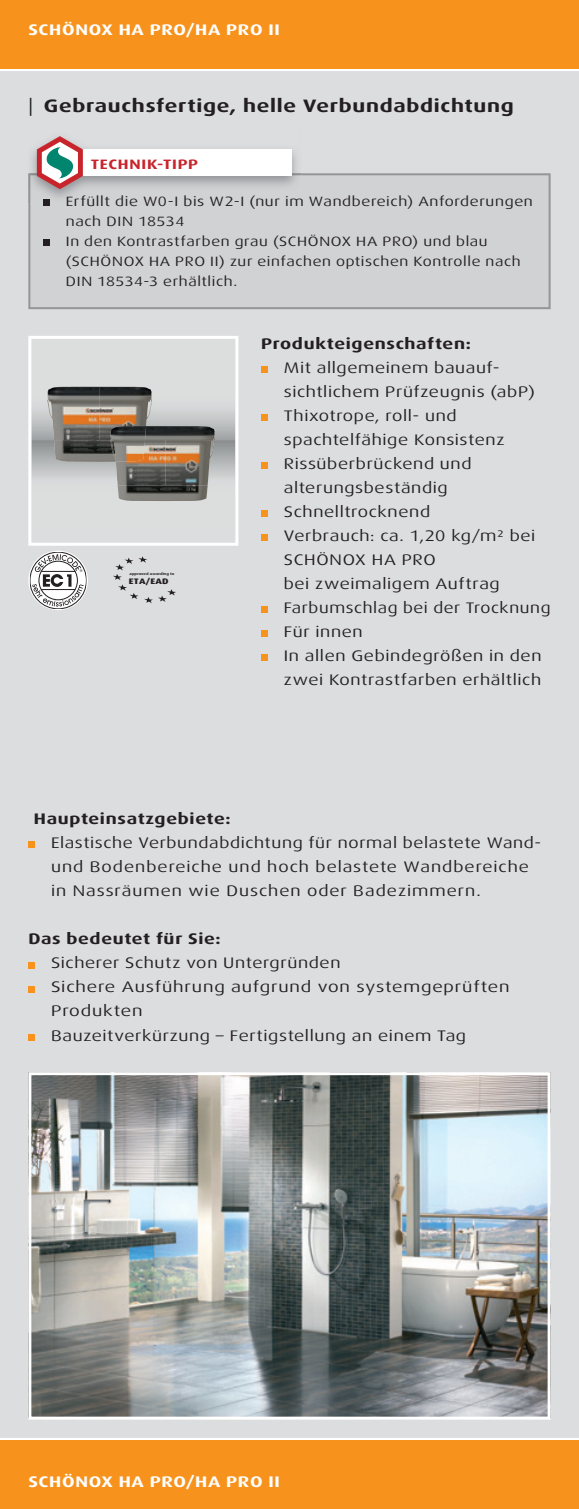
<style>
.page{position:relative;width:579px;height:1509px;background:#fff}
.page>*{position:absolute;margin:0;border:0;box-sizing:border-box;transform-origin:0 0}
.t1{font:700 18px "Dax Wide";letter-spacing:.035em;color:#231f20;scale:1.11 1}
.t2{font:15.4px/24px "Dax Wide";letter-spacing:.04em;color:#231f20;scale:1.11 1}
.t3{font:15.4px/24px "Dax Wide";letter-spacing:.04em;color:#231f20;scale:1.1 1}
.t4{font:700 15.4px "Dax Wide";letter-spacing:.04em;color:#231f20;scale:1.11 1}
.t5{font:700 15.4px "Dax Wide";letter-spacing:.04em;color:#fff;scale:1.11 1}
.t6{font:13.6px/20px "Dax Wide";letter-spacing:.04em;color:#231f20;scale:1.11 1}
.t7{font:700 13.6px "Dax Wide";letter-spacing:.04em;color:#c8242b;scale:1.11 1}
.t8{font:800 8px "Dax Wide";letter-spacing:.025em;color:#231f20;scale:1.11 1}
.t9{font:700 3.6px "Dax Wide";color:#231f20;scale:1.11 1}
.s1{font-weight:400}
</style>
<div class="page">
<div style="left:0;top:0;width:578px;height:1508px;background:#dcdddf"></div>
<hr style="left:0;top:68px;width:578px;height:3px;background:#fff">
<hr style="left:0;top:1437px;width:578px;height:3px;background:#fff">
<div style="left:0;top:0;width:578px;height:68px;background:#f7931d"></div>
<div style="left:0;top:1440px;width:578px;height:68px;background:#f7931d"></div>
<img style="left:32px;top:1075px;width:514px;height:340px">
<div style="left:28px;top:1071px;width:522px;height:348px;border:3px solid #fff"></div>
<div style="left:28px;top:841px;width:7px;height:7px;background:#f7931d"></div>
<div style="left:28px;top:961px;width:7px;height:7px;background:#f7931d"></div>
<div style="left:28px;top:985px;width:7px;height:7px;background:#f7931d"></div>
<div style="left:28px;top:1033px;width:7px;height:7px;background:#f7931d"></div>
<div style="left:28px;top:173px;width:522px;height:136px;background:#d1d2d4"></div>
<img style="left:32px;top:148px;width:265px;height:25px">
<img style="left:28px;top:173px;width:273px;height:30px">
<div style="left:81px;top:149px;width:210px;height:27px;background:#fff"></div>
<svg style="left:37px;top:136px;width:46px;height:53px;background:#b49c9b"></svg>
<div style="left:43px;top:199px;width:7px;height:7px;background:#231f20"></div>
<div style="left:43px;top:239px;width:7px;height:7px;background:#231f20"></div>
<svg style="left:28px;top:336px;width:210px;height:209px"></svg>
<svg style="left:28px;top:550px;width:60px;height:60px"></svg>
<svg style="left:30px;top:552px;width:56px;height:57px"></svg>
<img style="left:47px;top:387px;width:105px;height:53px">
<img style="left:54px;top:440px;width:56px;height:21px">
<div style="left:261px;top:366px;width:7px;height:7px;background:#f7931d"></div>
<div style="left:261px;top:414px;width:7px;height:7px;background:#f7931d"></div>
<div style="left:261px;top:462px;width:7px;height:7px;background:#f7931d"></div>
<div style="left:261px;top:510px;width:7px;height:7px;background:#f7931d"></div>
<div style="left:261px;top:534px;width:7px;height:7px;background:#f7931d"></div>
<div style="left:261px;top:606px;width:7px;height:7px;background:#f7931d"></div>
<div style="left:261px;top:630px;width:7px;height:7px;background:#f7931d"></div>
<div style="left:261px;top:654px;width:7px;height:7px;background:#f7931d"></div>
<svg style="left:113px;top:556px;width:63px;height:47px"></svg>
<img style="left:117px;top:485px;width:90px;height:16px">
<img style="left:110px;top:426px;width:105px;height:14px">
<img style="left:116px;top:440px;width:99px;height:45px">
<img style="left:110px;top:440px;width:35px;height:21px">
<p class="t5" style="left:28px;top:21px;width:228px">SCHÖNOX HA PRO/HA PRO II</p>
<p class="t1" style="left:28px;top:95px;width:438px"><span class="s1">|</span> Gebrauchsfertige, helle Verbundabdichtung</p>
<p class="t7" style="left:91px;top:156px;width:98px">TECHNIK-TIPP</p>
<p class="t6" style="left:66px;top:191px;width:422px">Erfüllt die W0-I bis W2-I (nur im Wandbereich) Anforderungen nach DIN 18534<br>In den Kontrastfarben grau (SCHÖNOX HA PRO) und blau (SCHÖNOX HA PRO II) zur einfachen optischen Kontrolle nach DIN 18534-3 erhältlich.</p>
<p class="t9" style="left:129px;top:571px;width:42px">approved according to</p>
<p class="t8" style="left:129px;top:576px;width:37px">ETA/EAD</p>
<p class="t4" style="left:261px;top:335px;width:190px">Produkteigenschaften:</p>
<p class="t2" style="left:283px;top:356px;width:242px">Mit allgemeinem bauauf&shy;sichtlichem Prüfzeugnis (abP)<br>Thixotrope, roll- und spachtelfähige Konsistenz<br>Rissüberbrückend und alterungsbeständig<br>Schnelltrocknend<br>Verbrauch: ca. 1,20 kg/m² bei<br>SCHÖNOX HA PRO<br>bei zweimaligem Auftrag<br>Farbumschlag bei der Trocknung<br>Für innen<br>In allen Gebindegrößen in den zwei Kontrastfarben erhältlich</p>
<p class="t4" style="left:34px;top:810px;width:179px">Haupteinsatzgebiete:</p>
<p class="t3" style="left:51px;top:831px;width:447px">Elastische Verbundabdichtung für normal belastete Wand&shy;und Bodenbereiche und hoch belastete Wandbereiche in Nassräumen wie Duschen oder Badezimmern.</p>
<p class="t4" style="left:28px;top:930px;width:174px">Das bedeutet für Sie:</p>
<p class="t2" style="left:51px;top:951px;width:414px">Sicherer Schutz von Unter gründen<br>Sichere Ausführung aufgrund von systemgeprüften Produkten<br>Bauzeitverkürzung – Fertigstellung an einem Tag</p>
<p class="t5" style="left:28px;top:1472px;width:228px">SCHÖNOX HA PRO/HA PRO II</p>
</div>
